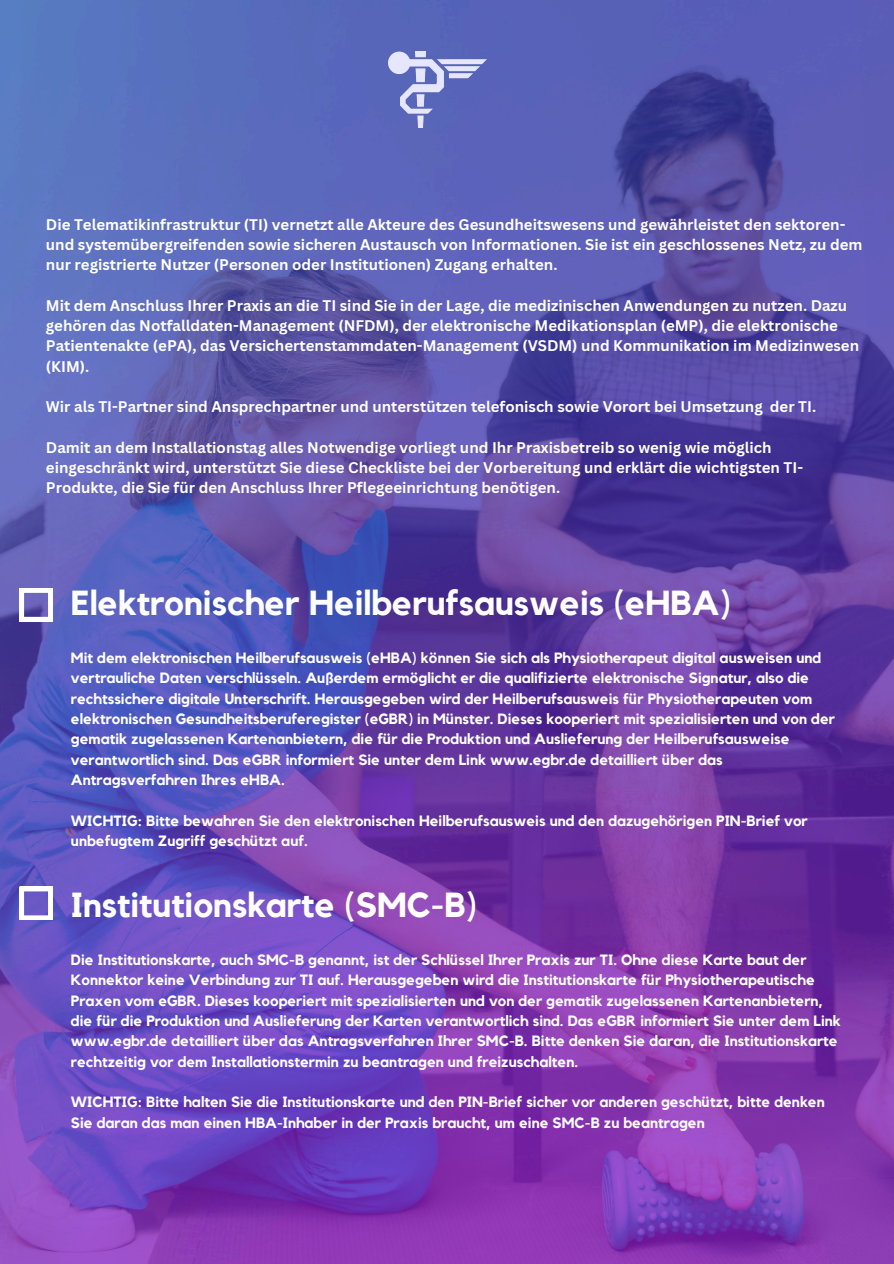
<style>
.page{position:relative;width:894px;height:1264px;background:#fff}
.page>*{position:absolute;margin:0;border:0;box-sizing:border-box;transform-origin:0 0}
.t1{font:700 34.65px "Kollektif";color:#fff}
.t2{font:700 15px/20.2px "Canva Sans";color:#fff}
.t3{font:700 14.85px/20.4px "Kollektif";color:#fff}
</style>
<div class="page">
<img style="left:0;top:0;width:893px;height:1263px">
<img style="left:389px;top:52px;width:97px;height:75px">
<svg style="left:20px;top:588px;width:32px;height:33px"></svg>
<svg style="left:20px;top:886px;width:32px;height:33px"></svg>
<p class="t2" style="left:46px;top:214px;width:817px">Die Telematikinfrastruktur (TI) vernetzt alle Akteure des Gesundheitswesens und gewährleistet den sektoren&shy;und systemübergreifenden sowie sicheren Austausch von Informationen. Sie ist ein geschlossenes Netz, zu dem nur registrierte Nutzer (Personen oder Institutionen) Zugang erhalten.</p>
<p class="t2" style="left:46px;top:295px;width:814px">Mit dem Anschluss Ihrer Praxis an die TI sind Sie in der Lage, die medizinischen Anwendungen zu nutzen. Dazu gehören das Notfalldaten-Management (NFDM), der elektronische Medikationsplan (eMP), die elektronische Patientenakte (ePA), das Versichertenstammdaten-Management (VSDM) und Kommunikation im Medizinwesen (KIM).</p>
<p class="t2" style="left:46px;top:396px;width:771px">Wir als TI-Partner sind Ansprechpartner und unterstützen telefonisch sowie Vorort bei Umsetzung der TI.</p>
<p class="t2" style="left:46px;top:437px;width:758px">Damit an dem Installationstag alles Notwendige vorliegt und Ihr Praxisbetreib so wenig wie möglich eingeschränkt wird, unterstützt Sie diese Checkliste bei der Vorbereitung und erklärt die wichtigsten TI-<br>Produkte, die Sie für den Anschluss Ihrer Pflegeeinrichtung benötigen.</p>
<p class="t1" style="left:71px;top:587px;width:661px">Elektronischer Heilberufsausweis (eHBA)</p>
<p class="t3" style="left:71px;top:648px;width:765px">Mit dem elektronischen Heilberufsausweis (eHBA) können Sie sich als Physiotherapeut digital ausweisen und vertrauliche Daten verschlüsseln. Außerdem ermöglicht er die qualifizierte elektronische Signatur, also die rechtssichere digitale Unterschrift. Herausgegeben wird der Heilberufsausweis für Physiotherapeuten vom elektronischen Gesundheitsberuferegister (eGBR) in Münster. Dieses kooperiert mit spezialisierten und von der gematik zugelassenen Kartenanbietern, die für die Produktion und Auslieferung der Heilberufsausweise verantwortlich sind. Das eGBR informiert Sie unter dem Link www.egbr.de detailliert über das Antragsverfahren Ihres eHBA.</p>
<p class="t3" style="left:71px;top:811px;width:738px">WICHTIG: Bitte bewahren Sie den elektronischen Heilberufsausweis und den dazugehörigen PIN-Brief vor unbefugtem Zugriff geschützt auf.</p>
<h1 class="t1" style="left:71px;top:889px;width:407px">Institutionskarte (SMC-B)</h1>
<p class="t3" style="left:71px;top:950px;width:771px">Die Institutionskarte, auch SMC-B genannt, ist der Schlüssel Ihrer Praxis zur TI. Ohne diese Karte baut der Konnektor keine Verbindung zur TI auf. Herausgegeben wird die Institutionskarte für Physiotherapeutische Praxen vom eGBR. Dieses kooperiert mit spezialisierten und von der gematik zugelassenen Kartenanbietern, die für die Produktion und Auslieferung der Karten verantwortlich sind. Das eGBR informiert Sie unter dem Link www.egbr.de detailliert über das Antragsverfahren Ihrer SMC-B. Bitte denken Sie daran, die Institutionskarte rechtzeitig vor dem Installationstermin zu beantragen und freizuschalten.</p>
<p class="t3" style="left:71px;top:1092px;width:755px">WICHTIG: Bitte halten Sie die Institutionskarte und den PIN-Brief sicher vor anderen geschützt, bitte denken<br>Sie daran das man einen HBA-Inhaber in der Praxis braucht, um eine SMC-B zu beantragen</p>
</div>
